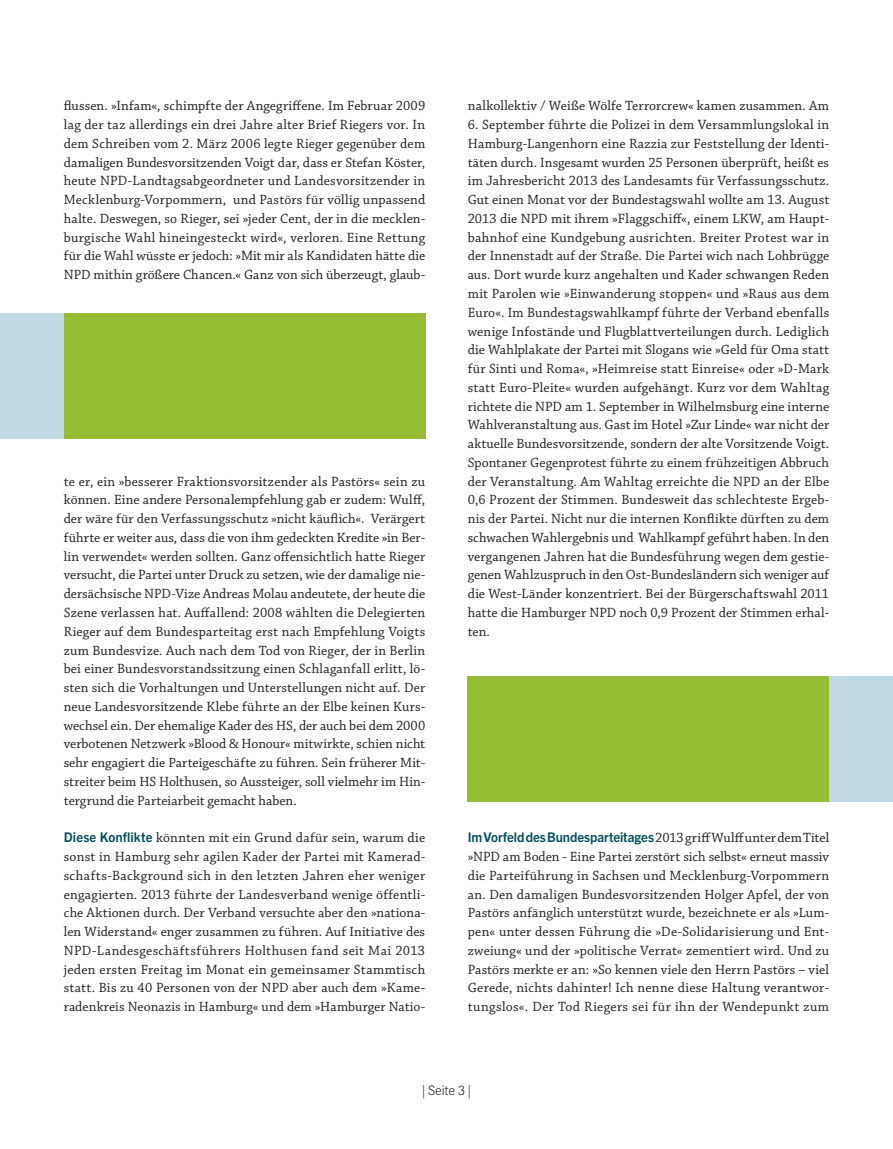
<style>
.page{position:relative;width:893px;height:1149px;background:#fff}
.page>*{position:absolute;margin:0;border:0;box-sizing:border-box;transform-origin:0 0}
.t1{font:14.1px/18.8px "Chaparral Pro";letter-spacing:.01em;color:#231f20;text-align:justify}
.t2{font:300 13.5px "Corporate SBQ";letter-spacing:-.02em;color:#231f20}
.t3{font:700 13.35px "Trade Gothic Next LT Pro";letter-spacing:-.005em;color:#004b59}
.s1{font-family:"Trade Gothic Next LT Pro";font-weight:700;font-size:13.35px;color:#004b59}
.s2{font-family:"Chaparral Pro";font-weight:400;font-size:14.1px;color:#231f20}
</style>
<div class="page">
<div style="left:64px;top:313px;width:361px;height:125px;background:#96bc33"></div>
<div style="left:468px;top:676px;width:361px;height:125px;background:#96bc33"></div>
<div style="left:0;top:313px;width:64px;height:126px;background:#c1d9e5"></div>
<div style="left:829px;top:676px;width:64px;height:125px;background:#c1d9e5"></div>
<p class="t1" style="left:64px;top:97px;width:363px">flussen. »Infam«, schimpfte der Angegriffene. Im Februar 2009 lag der taz allerdings ein drei Jahre alter Brief Riegers vor. In dem Schreiben vom 2. März 2006 legte Rieger gegenüber dem damaligen Bundesvorsitzenden Voigt dar, dass er Stefan Köster, heute NPD-Landtagsabgeordneter und Landesvorsitzender in Mecklenburg-Vorpommern, und Pastörs für völlig unpassend halte. Deswegen, so Rieger, sei »jeder Cent, der in die mecklen&shy;burgische Wahl hineingesteckt wird«, verloren. Eine Rettung für die Wahl wüsste er jedoch: »Mit mir als Kandidaten hätte die NPD mithin größere Chancen.« Ganz von sich überzeugt, glaub-</p>
<p class="t1" style="left:64px;top:472px;width:363px">te er, ein »besserer Fraktionsvorsitzender als Pastörs« sein zu können. Eine andere Personalempfehlung gab er zudem: Wulff, der wäre für den Verfassungsschutz »nicht käuflich«. Verärgert führte er weiter aus, dass die von ihm gedeckten Kredite »in Ber&shy;lin verwendet« werden sollten. Ganz offensichtlich hatte Rieger versucht, die Partei unter Druck zu setzen, wie der damalige nie&shy;dersächsische NPD-Vize Andreas Molau andeutete, der heute die Szene verlassen hat. Auffallend: 2008 wählten die Delegierten Rieger auf dem Bundesparteitag erst nach Empfehlung Voigts zum Bundesvize. Auch nach dem Tod von Rieger, der in Berlin bei einer Bundesvorstandssitzung einen Schlaganfall erlitt, lö&shy;sten sich die Vorhaltungen und Unterstellungen nicht auf. Der neue Landesvorsitzende Klebe führte an der Elbe keinen Kurs&shy;wechsel ein. Der ehemalige Kader des HS, der auch bei dem 2000 verbotenen Netzwerk »Blood &amp; Honour« mitwirkte, schien nicht sehr engagiert die Parteigeschäfte zu führen. Sein früherer Mit&shy;streiter beim HS Holthusen, so Aussteiger, soll vielmehr im Hin&shy;tergrund die Parteiarbeit gemacht haben.</p>
<p class="t1" style="left:64px;top:828px;width:363px"><span class="s1">Diese Konflikte</span> könnten mit ein Grund dafür sein, warum die sonst in Hamburg sehr agilen Kader der Partei mit Kamerad&shy;schafts-Background sich in den letzten Jahren eher weniger engagierten. 2013 führte der Landesverband wenige öffentli&shy;che Aktionen durch. Der Verband versuchte aber den »nationa&shy;len Widerstand« enger zusammen zu führen. Auf Initiative des NPD-Landesgeschäftsführers Holthusen fand seit Mai 2013 jeden ersten Freitag im Monat ein gemeinsamer Stammtisch statt. Bis zu 40 Personen von der NPD aber auch dem »Kame&shy;radenkreis Neonazis in Hamburg« und dem »Hamburger Natio-</p>
<p class="t1" style="left:468px;top:97px;width:363px">nalkollektiv / Weiße Wölfe Terrorcrew« kamen zusammen. Am</p>
<p class="t1" style="left:468px;top:116px;width:363px">6. September führte die Polizei in dem Versammlungslokal in Hamburg-Langenhorn eine Razzia zur Feststellung der Identi&shy;täten durch. Insgesamt wurden 25 Personen überprüft, heißt es im Jahresbericht 2013 des Landesamts für Verfassungsschutz.<br>Gut einen Monat vor der Bundestagswahl wollte am 13. August 2013 die NPD mit ihrem »Flaggschiff«, einem LKW, am Haupt&shy;bahnhof eine Kundgebung ausrichten. Breiter Protest war in der Innenstadt auf der Straße. Die Partei wich nach Lohbrügge aus. Dort wurde kurz angehalten und Kader schwangen Reden mit Parolen wie »Einwanderung stoppen« und »Raus aus dem Euro«. Im Bundestagswahlkampf führte der Verband ebenfalls wenige Infostände und Flugblattverteilungen durch. Lediglich die Wahlplakate der Partei mit Slogans wie »Geld für Oma statt für Sinti und Roma«, »Heimreise statt Einreise« oder »D-Mark statt Euro-Pleite« wurden aufgehängt. Kurz vor dem Wahltag richtete die NPD am 1. September in Wilhelmsburg eine interne Wahlveranstaltung aus. Gast im Hotel »Zur Linde« war nicht der aktuelle Bundesvorsitzende, sondern der alte Vorsitzende Voigt.<br>Spontaner Gegenprotest führte zu einem frühzeitigen Abbruch der Veranstaltung. Am Wahltag erreichte die NPD an der Elbe 0,6 Prozent der Stimmen. Bundesweit das schlechteste Ergeb&shy;nis der Partei. Nicht nur die internen Konflikte dürften zu dem schwachen Wahlergebnis und Wahlkampf geführt haben. In den vergangenen Jahren hat die Bundesführung wegen dem gestie&shy;genen Wahlzuspruch in den Ost-Bundesländern sich weniger auf die West-Länder konzentriert. Bei der Bürgerschaftswahl 2011 hatte die Hamburger NPD noch 0,9 Prozent der Stimmen erhal&shy;ten.</p>
<p class="t3" style="left:468px;top:827px;width:363px">Im Vorfeld des Bundesparteitages <span class="s2">2013 griff Wulff unter dem Titel</span></p>
<p class="t1" style="left:468px;top:847px;width:363px">»NPD am Boden - Eine Partei zerstört sich selbst« erneut massiv die Parteiführung in Sachsen und Mecklenburg-Vorpommern an. Den damaligen Bundesvorsitzenden Holger Apfel, der von Pastörs anfänglich unterstützt wurde, bezeichnete er als »Lum&shy;pen« unter dessen Führung die »De-Solidarisierung und Ent&shy;zweiung« und der »politische Verrat« zementiert wird. Und zu Pastörs merkte er an: »So kennen viele den Herrn Pastörs – viel Gerede, nichts dahinter! Ich nenne diese Haltung verantwor&shy;tungslos«. Der Tod Riegers sei für ihn der Wendepunkt zum</p>
<p class="t2" style="left:422px;top:1082px;width:50px">| Seite 3 |</p>
</div>
